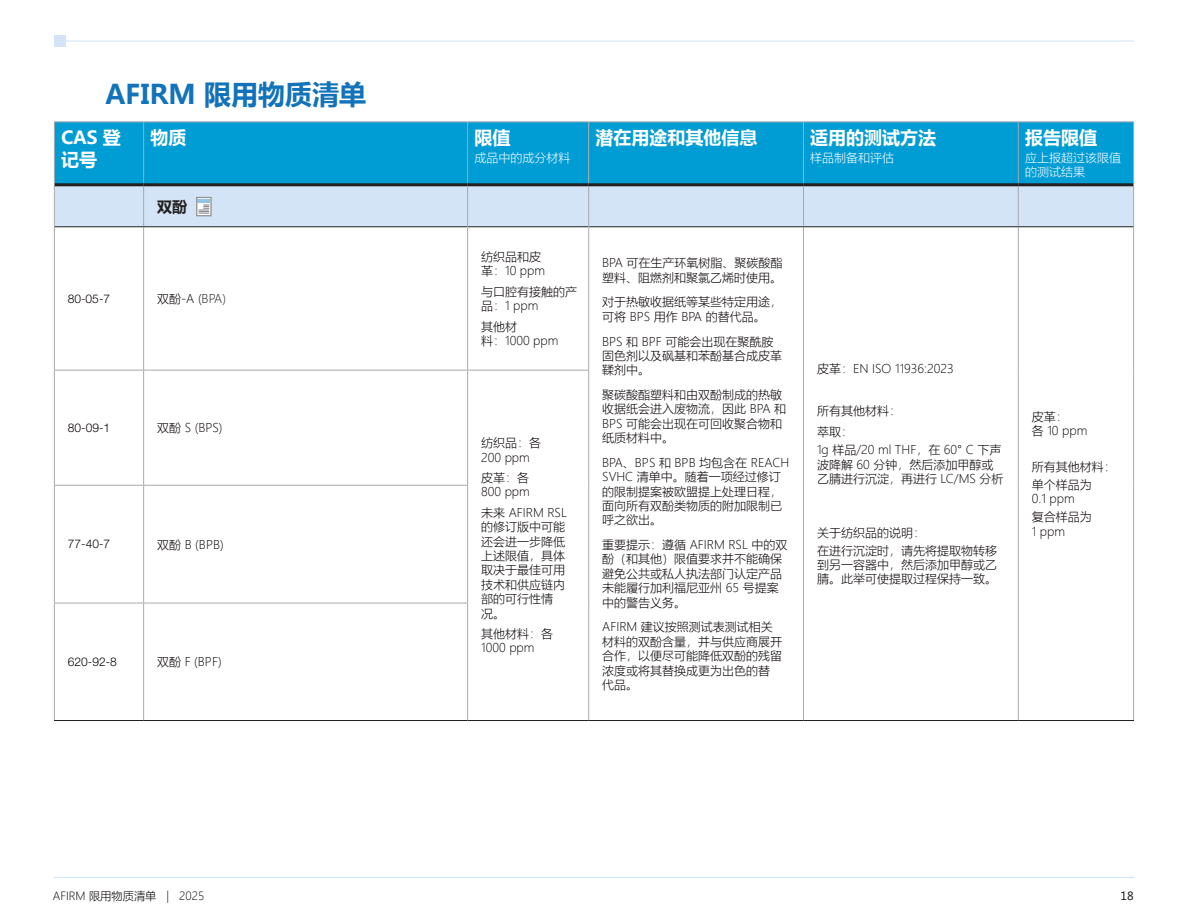
<style>
.page{position:relative;width:1188px;height:918px;background:#fff}
.page>*{position:absolute;margin:0;border:0;box-sizing:border-box;transform-origin:0 0}
.t1{font:700 27px "Microsoft Ya Hei";color:#1272ba}
.t2{font:700 18px/21.6px "Microsoft Ya Hei";color:#fff}
.t3{font:700 15px "Microsoft Ya Hei";color:#231f20}
.t4{font:300 12px/14.4px "Microsoft Ya Hei";color:#090305}
.t5{font:300 12px "Helvetica Neue LT Pro";color:#090305}
.t6{font:300 12px/14.4px "Microsoft Ya Hei";color:#fff}
.t7{font:300 11.25px "Microsoft Ya Hei";color:#090305}
.t8{font:11.25px "Microsoft Ya Hei";color:#231f20}
.s1{color:#231f20}
</style>
<div class="page">
<hr style="left:54px;top:877px;width:1080px;height:1px;background:#d2e4f5">
<hr style="left:60px;top:40px;width:1074px;height:2px;background:#d2e4f5">
<div style="left:54px;top:35px;width:11px;height:12px;background:#d2e4f5"></div>
<div style="left:55px;top:123px;width:1078px;height:60px;background:#009cd4"></div>
<div style="left:589px;top:122px;width:215px;height:63px;background:#009cd4"></div>
<div style="left:55px;top:186px;width:1078px;height:40px;background:#d2e4f5"></div>
<hr style="left:143px;top:122px;width:1px;height:61px;background:#a7a9ac">
<hr style="left:467px;top:122px;width:1px;height:61px;background:#a7a9ac">
<hr style="left:588px;top:122px;width:1px;height:61px;background:#a7a9ac">
<hr style="left:803px;top:122px;width:1px;height:61px;background:#a7a9ac">
<hr style="left:143px;top:186px;width:1px;height:40px;background:#a7a9ac">
<hr style="left:803px;top:186px;width:1px;height:40px;background:#a7a9ac">
<hr style="left:143px;top:227px;width:1px;height:143px;background:#a7a9ac">
<hr style="left:803px;top:227px;width:1px;height:143px;background:#a7a9ac">
<hr style="left:143px;top:371px;width:1px;height:114px;background:#a7a9ac">
<hr style="left:803px;top:370px;width:1px;height:115px;background:#a7a9ac">
<hr style="left:143px;top:486px;width:1px;height:117px;background:#a7a9ac">
<hr style="left:803px;top:485px;width:1px;height:118px;background:#a7a9ac">
<hr style="left:143px;top:603px;width:1px;height:117px;background:#a7a9ac">
<hr style="left:803px;top:603px;width:1px;height:117px;background:#a7a9ac">
<hr style="left:1018px;top:122px;width:1px;height:61px;background:#a7a9ac">
<hr style="left:1133px;top:122px;width:1px;height:63px;background:#a7a9ac">
<hr style="left:54px;top:122px;width:90px;height:1px;background:#a7a9ac">
<hr style="left:54px;top:122px;width:1px;height:63px;background:#a7a9ac">
<hr style="left:144px;top:122px;width:324px;height:1px;background:#a7a9ac">
<hr style="left:468px;top:122px;width:121px;height:1px;background:#a7a9ac">
<hr style="left:589px;top:122px;width:215px;height:1px;background:#a7a9ac">
<hr style="left:804px;top:122px;width:214px;height:1px;background:#a7a9ac">
<hr style="left:1018px;top:122px;width:116px;height:1px;background:#a7a9ac">
<hr style="left:54px;top:185px;width:1px;height:42px;background:#a7a9ac">
<hr style="left:1018px;top:186px;width:1px;height:40px;background:#a7a9ac">
<hr style="left:1133px;top:185px;width:1px;height:42px;background:#a7a9ac">
<hr style="left:54px;top:227px;width:1px;height:143px;background:#a7a9ac">
<hr style="left:1018px;top:227px;width:1px;height:143px;background:#a7a9ac">
<hr style="left:1133px;top:227px;width:1px;height:143px;background:#a7a9ac">
<hr style="left:54px;top:371px;width:1px;height:114px;background:#a7a9ac">
<hr style="left:1018px;top:370px;width:1px;height:115px;background:#a7a9ac">
<hr style="left:1133px;top:370px;width:1px;height:115px;background:#a7a9ac">
<hr style="left:54px;top:486px;width:1px;height:117px;background:#a7a9ac">
<hr style="left:1018px;top:485px;width:1px;height:118px;background:#a7a9ac">
<hr style="left:1133px;top:485px;width:1px;height:118px;background:#a7a9ac">
<hr style="left:54px;top:603px;width:1px;height:117px;background:#a7a9ac">
<hr style="left:1018px;top:603px;width:1px;height:117px;background:#a7a9ac">
<hr style="left:1133px;top:603px;width:1px;height:117px;background:#a7a9ac">
<hr style="left:54px;top:720px;width:90px;height:1px;background:#231f20">
<hr style="left:468px;top:720px;width:121px;height:1px;background:#231f20">
<hr style="left:589px;top:720px;width:215px;height:1px;background:#231f20">
<hr style="left:804px;top:720px;width:214px;height:1px;background:#231f20">
<hr style="left:1018px;top:720px;width:116px;height:1px;background:#231f20">
<hr style="left:55px;top:226px;width:89px;height:1px;background:#231f20">
<hr style="left:144px;top:226px;width:323px;height:1px;background:#231f20">
<hr style="left:468px;top:226px;width:120px;height:1px;background:#231f20">
<hr style="left:589px;top:226px;width:215px;height:1px;background:#231f20">
<hr style="left:804px;top:226px;width:214px;height:1px;background:#231f20">
<hr style="left:1018px;top:226px;width:115px;height:1px;background:#231f20">
<hr style="left:588px;top:186px;width:1px;height:41px;background:#a7a9ac">
<hr style="left:588px;top:227px;width:1px;height:143px;background:#a7a9ac">
<hr style="left:588px;top:371px;width:1px;height:114px;background:#a7a9ac">
<hr style="left:588px;top:485px;width:1px;height:118px;background:#a7a9ac">
<hr style="left:588px;top:603px;width:1px;height:117px;background:#a7a9ac">
<hr style="left:55px;top:183px;width:89px;height:3px;background:#231f20">
<hr style="left:144px;top:183px;width:324px;height:3px;background:#231f20">
<hr style="left:468px;top:183px;width:121px;height:3px;background:#231f20">
<hr style="left:589px;top:183px;width:215px;height:3px;background:#231f20">
<hr style="left:804px;top:183px;width:214px;height:3px;background:#231f20">
<hr style="left:1018px;top:183px;width:115px;height:3px;background:#231f20">
<hr style="left:144px;top:720px;width:324px;height:1px;background:#231f20">
<hr style="left:467px;top:186px;width:1px;height:41px;background:#a7a9ac">
<hr style="left:467px;top:227px;width:1px;height:143px;background:#a7a9ac">
<hr style="left:467px;top:371px;width:1px;height:114px;background:#a7a9ac">
<hr style="left:467px;top:486px;width:1px;height:117px;background:#a7a9ac">
<hr style="left:467px;top:603px;width:1px;height:117px;background:#a7a9ac">
<hr style="left:54px;top:370px;width:90px;height:1px;background:#a7a9ac">
<hr style="left:144px;top:370px;width:324px;height:1px;background:#a7a9ac">
<hr style="left:468px;top:370px;width:121px;height:1px;background:#a7a9ac">
<hr style="left:54px;top:485px;width:90px;height:1px;background:#a7a9ac">
<hr style="left:144px;top:485px;width:324px;height:1px;background:#a7a9ac">
<hr style="left:54px;top:603px;width:90px;height:1px;background:#a7a9ac">
<hr style="left:144px;top:603px;width:324px;height:1px;background:#a7a9ac">
<div style="left:196px;top:197px;width:16px;height:19px;background:#92c3e5;border:1px solid #949698"></div>
<svg style="left:197px;top:200px;width:13px;height:14px"></svg>
<h1 class="t1" style="left:105px;top:75px;width:263px">AFIRM 限用物质清单</h1>
<h2 class="t2" style="left:61px;top:126px;width:61px">CAS 登记号</h2>
<h2 class="t2" style="left:150px;top:126px;width:37px">物质</h2>
<h2 class="t2" style="left:474px;top:126px;width:37px">限值</h2>
<p class="t6" style="left:474px;top:150px;width:97px">成品中的成分材料</p>
<p class="t3" style="left:157px;top:196px;width:31px">双酚</p>
<p class="t5" style="left:68px;top:291px;width:44px">80-05-7</p>
<p class="t4" style="left:157px;top:291px;width:70px">双酚-A (<span class="s1">BPA)</span></p>
<p class="t5" style="left:68px;top:420px;width:44px">80-09-1</p>
<p class="t4" style="left:157px;top:420px;width:67px">双酚 S (BPS)</p>
<p class="t5" style="left:68px;top:537px;width:44px">77-40-7</p>
<p class="t4" style="left:157px;top:537px;width:68px">双酚 B (BPB)</p>
<p class="t5" style="left:68px;top:654px;width:50px">620-92-8</p>
<p class="t4" style="left:157px;top:654px;width:66px">双酚 F (BPF)</p>
<p class="t4" style="left:481px;top:249px;width:66px">纺织品和皮革：10 ppm</p>
<p class="t4" style="left:481px;top:284px;width:97px">与口腔有接触的产品：1 ppm</p>
<p class="t4" style="left:481px;top:319px;width:79px">其他材<br>料：1000 ppm</p>
<p class="t4" style="left:481px;top:435px;width:61px">纺织品：各<br>200 ppm</p>
<p class="t4" style="left:481px;top:470px;width:50px">皮革：各<br>800 ppm</p>
<p class="t4" style="left:481px;top:505px;width:87px">未来 AFIRM RSL的修订版中可能还会进一步降低上述限值，具体取决于最佳可用技术和供应链内部的可行性情况。</p>
<p class="t4" style="left:481px;top:626px;width:73px">其他材料：各<br>1000 ppm</p>
<h2 class="t2" style="left:595px;top:126px;width:163px">潜在用途和其他信息</h2>
<h2 class="t2" style="left:810px;top:126px;width:127px">适用的测试方法</h2>
<p class="t6" style="left:810px;top:150px;width:85px">样品制备和评估</p>
<p class="t4" style="left:602px;top:256px;width:182px">BPA 可在生产环氧树脂、聚碳酸酯塑料、阻燃剂和聚氯乙烯时使用。</p>
<p class="t4" style="left:602px;top:295px;width:181px">对于热敏收据纸等某些特定用途，可将 BPS 用作 BPA 的替代品。</p>
<p class="t4" style="left:602px;top:334px;width:181px">BPS 和 BPF 可能会出现在聚酰胺固色剂以及砜基和苯酚基合成皮革鞣剂中。</p>
<p class="t4" style="left:602px;top:387px;width:185px">聚碳酸酯塑料和由双酚制成的热敏收据纸会进入废物流，因此 BPA 和<br>BPS 可能会出现在可回收聚合物和纸质材料中。</p>
<p class="t4" style="left:602px;top:455px;width:189px">BPA、BPS 和 BPB 均包含在 REACH<br>SVHC 清单中。随着一项经过修订的限制提案被欧盟提上处理日程，面向所有双酚类物质的附加限制已呼之欲出。</p>
<p class="t4" style="left:602px;top:537px;width:187px">重要提示：遵循 AFIRM RSL 中的双酚（和其他）限值要求并不能确保避免公共或私人执法部门认定产品未能履行加利福尼亚州 65 号提案中的警告义务。</p>
<p class="t4" style="left:602px;top:620px;width:181px">AFIRM 建议按照测试表测试相关材料的双酚含量，并与供应商展开合作，以便尽可能降低双酚的残留浓度或将其替换成更为出色的替代品。</p>
<p class="t4" style="left:817px;top:361px;width:138px">皮革：EN ISO 11936:2023</p>
<p class="t4" style="left:817px;top:400px;width:85px;line-height:21.1px">所有其他材料：萃取：</p>
<p class="t4" style="left:817px;top:442px;width:188px">1g 样品/20 ml THF，在 60° C 下声波降解 60 分钟，然后添加甲醇或乙腈进行沉淀，再进行 LC/MS 分析</p>
<p class="t4" style="left:817px;top:523px;width:181px;line-height:17.9px">关于纺织品的说明：<br>在进行沉淀时，请先将提取物转移</p>
<p class="t4" style="left:817px;top:557px;width:181px">到另一容器中，然后添加甲醇或乙腈。此举可使提取过程保持一致。</p>
<h2 class="t2" style="left:1025px;top:126px;width:73px">报告限值</h2>
<p class="t6" style="left:1025px;top:150px;width:97px">应上报超过该限值的测试结果</p>
<p class="t4" style="left:1032px;top:409px;width:57px">皮革：<br>各 10 ppm</p>
<p class="t4" style="left:1032px;top:457px;width:85px;line-height:17.9px">所有其他材料：单个样品为</p>
<p class="t4" style="left:1032px;top:490px;width:61px;line-height:17.9px">0.1 ppm<br>复合样品为</p>
<p class="t4" style="left:1032px;top:524px;width:35px">1 ppm</p>
<p class="t7" style="left:53px;top:888px;width:153px">AFIRM 限用物质清单 | 2025</p>
<p class="t8" style="left:1121px;top:888px;width:15px">18</p>
</div>
